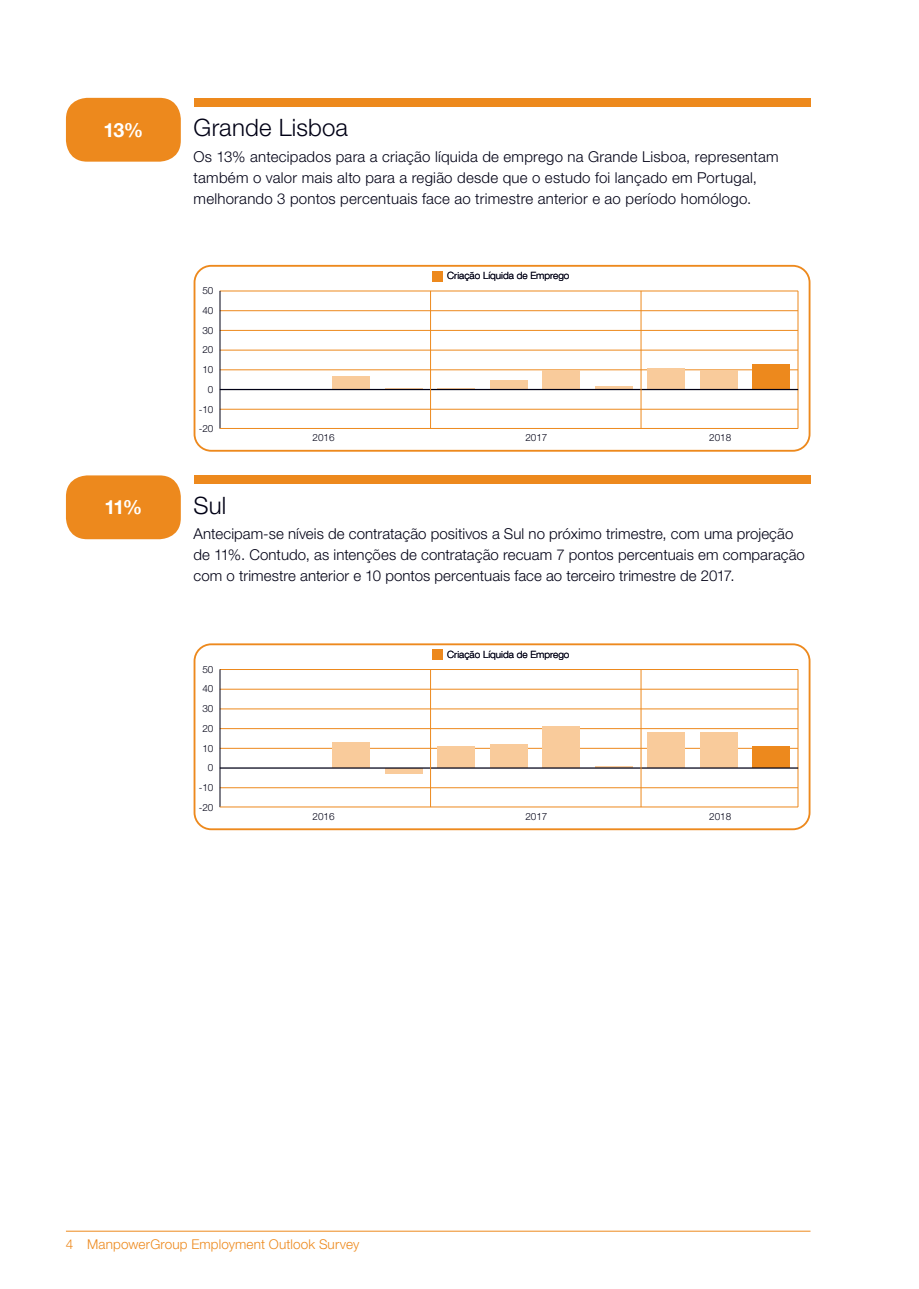
<style>
.page{position:relative;width:919px;height:1289px;background:#fff}
.page>*{position:absolute;margin:0;border:0;box-sizing:border-box;transform-origin:0 0}
.t1{font:300 24px "Helvetica Neue LT Std";letter-spacing:.005em;color:#000015}
.t2{font:700 19.5px "Helvetica Neue LT Com";color:#fff}
.t3{font:300 15px/21px "Helvetica Neue LT Std";letter-spacing:.01em;color:#000015}
.t4{font:300 13.5px "Helvetica Neue LT Std";letter-spacing:.01em;color:#ed891d}
.t5{font:300 9.9px/19.6px "Helvetica Neue LT Std";color:#000015;text-align:right}
.t6{font:300 9.9px "Helvetica Neue LT Com";color:#000015}
</style>
<div class="page">
<div style="left:66px;top:475px;width:115px;height:64px;background:#ed891d;border-radius:21px"></div>
<div style="left:66px;top:98px;width:115px;height:64px;background:#ed891d;border-radius:21px"></div>
<hr style="left:66px;top:1230px;width:744px;height:1px;background:#ed891d">
<div style="left:193px;top:475px;width:617px;height:8px;background:#ed891d"></div>
<div style="left:193px;top:98px;width:617px;height:8px;background:#ed891d"></div>
<svg style="left:193px;top:265px;width:617px;height:186px"></svg>
<svg style="left:193px;top:643px;width:617px;height:187px"></svg>
<h2 class="t2" style="left:103px;top:117px;width:42px">13%</h2>
<h2 class="t2" style="left:104px;top:495px;width:40px">11%</h2>
<h1 class="t1" style="left:193px;top:113px;width:156px">Grande Lisboa</h1>
<p class="t3" style="left:193px;top:145px;width:586px">Os 13% antecipados para a criação líquida de emprego na Grande Lisboa, representam também o valor mais alto para a região desde que o estudo foi lançado em Portugal, melhorando 3 pontos percentuais face ao trimestre anterior e ao período homólogo.</p>
<p class="t5" style="left:199px;top:281px;width:16px">50<br>40<br>30<br>20<br>10<br>0 -10 -20</p>
<p class="t6" style="left:447px;top:270px;width:124px">Criação Líquida de Emprego</p>
<p class="t5" style="left:312px;top:427px;width:24px">2016</p>
<p class="t5" style="left:525px;top:427px;width:24px">2017</p>
<p class="t5" style="left:709px;top:427px;width:24px">2018</p>
<h1 class="t1" style="left:193px;top:490px;width:34px">Sul</h1>
<p class="t3" style="left:193px;top:523px;width:613px">Antecipam-se níveis de contratação positivos a Sul no próximo trimestre, com uma projeção de 11%. Contudo, as intenções de contratação recuam 7 pontos percentuais em comparação com o trimestre anterior e 10 pontos percentuais face ao terceiro trimestre de 2017.</p>
<p class="t5" style="left:199px;top:659px;width:16px">50<br>40<br>30<br>20<br>10<br>0 -10 -20</p>
<p class="t6" style="left:447px;top:648px;width:124px">Criação Líquida de Emprego</p>
<p class="t5" style="left:312px;top:806px;width:24px">2016</p>
<p class="t5" style="left:525px;top:806px;width:24px">2017</p>
<p class="t5" style="left:709px;top:806px;width:24px">2018</p>
<p class="t4" style="left:66px;top:1235px;width:295px">4 ManpowerGroup Employment Outlook Survey</p>
</div>
